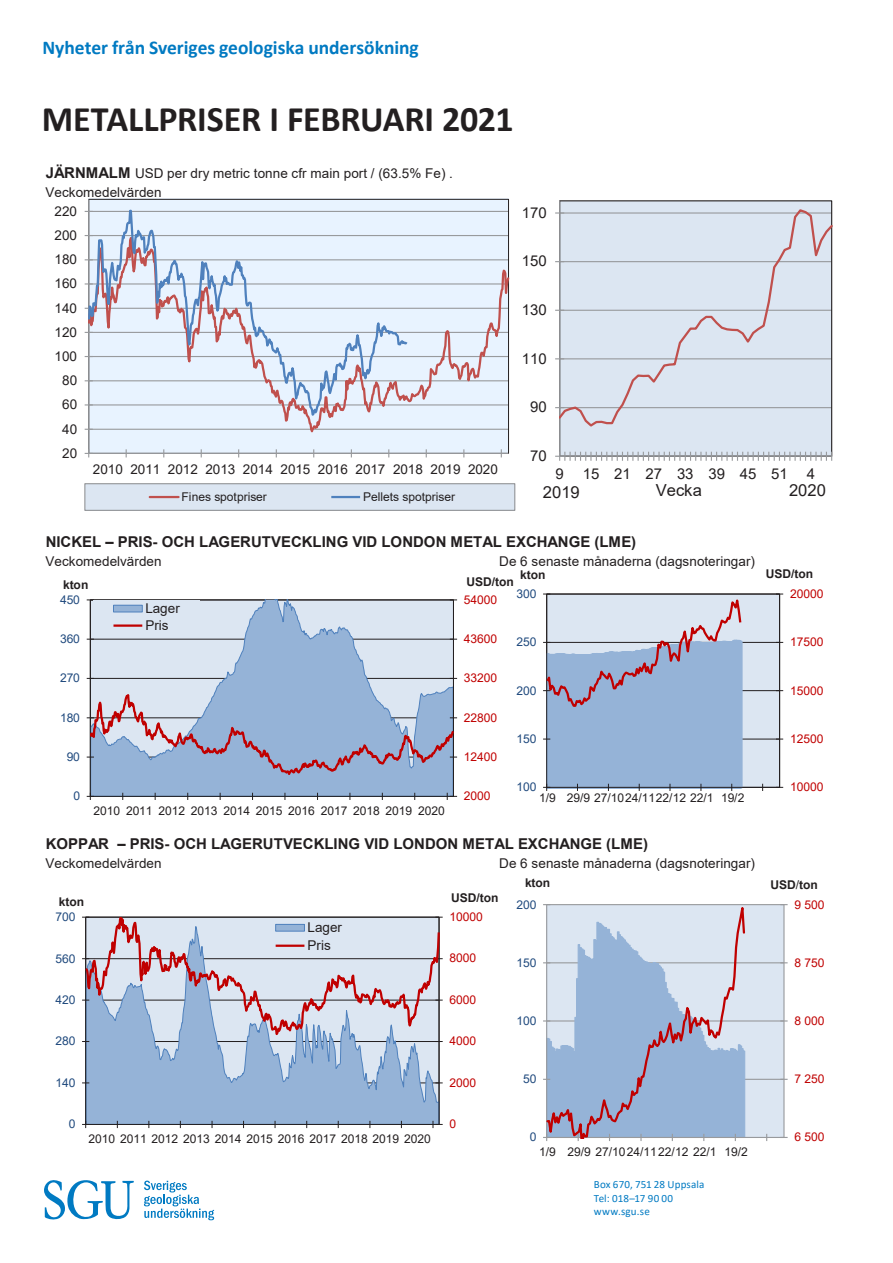
<style>
.page{position:relative;width:893px;height:1263px;background:#fff}
.page>*{position:absolute;margin:0;border:0;box-sizing:border-box;transform-origin:0 0}
.brödtext_första{font:700 36px "Calibri";letter-spacing:-.005em;color:#231f20}
.t1{font:700 19.5px "Calibri";color:#007ac2}
.t2{font:16.65px "Arial";color:#231f20}
.t3{font:16.5px "Arial";color:#231f20}
.t4{font:700 15px "Arial";color:#231f20}
.t5{font:15px "Arial";color:#231f20}
.t6{font:13.5px/19px "Arial";letter-spacing:.005em;color:#231f20}
.t7{font:12px "Arial";letter-spacing:-.005em;color:#231f20}
.t8{font:12px "Arial";letter-spacing:-.005em;color:#c00000}
.t9{font:12px "Arial";letter-spacing:-.005em;color:#1f497d}
.t10{font:700 12px "Arial";letter-spacing:-.005em;color:#231f20}
.t11{font:11.1px/13.2px "Calibri";letter-spacing:.01em;color:#007ac2}
.s1{font-weight:700;font-size:15px}
.s2{font-weight:400}
</style>
<div class="page">
<svg style="left:44px;top:1180px;width:90px;height:40px"></svg>
<svg style="left:144px;top:1180px;width:70px;height:40px"></svg>
<div style="left:547px;top:905px;width:237px;height:232px;background:#dce6f2"></div>
<hr style="left:547px;top:1079px;width:237px;height:1px;background:#989a9d">
<hr style="left:547px;top:1020px;width:237px;height:1px;background:#989a9d">
<hr style="left:547px;top:962px;width:237px;height:1px;background:#989a9d">
<hr style="left:547px;top:904px;width:237px;height:1px;background:#989a9d">
<hr style="left:783px;top:905px;width:1px;height:232px;background:#989a9d">
<hr style="left:546px;top:905px;width:1px;height:232px;background:#989a9d">
<hr style="left:547px;top:1137px;width:237px;height:1px;background:#989a9d">
<svg style="left:543px;top:921px;width:193px;height:220px"></svg>
<svg style="left:547px;top:905px;width:199px;height:233px"></svg>
<hr style="left:88px;top:199px;width:1px;height:254px;background:#989a9d">
<svg style="left:85px;top:452px;width:5px;height:5px"></svg>
<svg style="left:89px;top:209px;width:421px;height:245px;background:#dce4f0"></svg>
<div style="left:85px;top:484px;width:430px;height:26px;background:#dce6f2"></div>
<div style="left:84px;top:483px;width:431px;height:28px;border:1px solid #939598"></div>
<hr style="left:150px;top:496px;width:29px;height:2px;background:#c0504d">
<hr style="left:331px;top:496px;width:29px;height:2px;background:#4f81bd">
<svg style="left:91px;top:600px;width:362px;height:196px;background:#b9cbe1"></svg>
<hr style="left:453px;top:600px;width:1px;height:196px;background:#231f20">
<hr style="left:90px;top:600px;width:1px;height:196px;background:#231f20">
<hr style="left:90px;top:796px;width:363px;height:1px;background:#231f20">
<svg style="left:87px;top:793px;width:7px;height:7px"></svg>
<svg style="left:447px;top:793px;width:10px;height:7px"></svg>
<svg style="left:87px;top:685px;width:370px;height:95px;background:#a6b2cf"></svg>
<div style="left:93px;top:600px;width:107px;height:34px;background:#dce6f2"></div>
<div style="left:113px;top:605px;width:29px;height:7px;background:#95b3d7"></div>
<div style="left:113px;top:605px;width:29px;height:7px;border:1px solid #4f81bd"></div>
<hr style="left:113px;top:624px;width:29px;height:3px;background:#c00000">
<div style="left:547px;top:594px;width:233px;height:193px;background:#dce6f2"></div>
<hr style="left:547px;top:739px;width:233px;height:1px;background:#231f20">
<hr style="left:547px;top:690px;width:233px;height:1px;background:#231f20">
<hr style="left:547px;top:642px;width:233px;height:1px;background:#231f20">
<hr style="left:779px;top:594px;width:1px;height:193px;background:#231f20">
<hr style="left:547px;top:787px;width:233px;height:1px;background:#231f20">
<svg style="left:543px;top:594px;width:201px;height:197px"></svg>
<div style="left:560px;top:201px;width:272px;height:255px;background:#dce6f2"></div>
<hr style="left:559px;top:201px;width:1px;height:255px;background:#989a9d">
<svg style="left:555px;top:452px;width:277px;height:9px"></svg>
<svg style="left:560px;top:208px;width:273px;height:220px"></svg>
<svg style="left:86px;top:1042px;width:353px;height:82px;background:#9ab6d8"></svg>
<hr style="left:439px;top:917px;width:1px;height:207px;background:#231f20">
<hr style="left:85px;top:917px;width:1px;height:207px;background:#231f20">
<hr style="left:86px;top:1124px;width:353px;height:1px;background:#231f20">
<svg style="left:82px;top:1121px;width:7px;height:7px"></svg>
<svg style="left:433px;top:1121px;width:10px;height:7px"></svg>
<svg style="left:82px;top:917px;width:361px;height:125px;background:#c8c7d6"></svg>
<div style="left:256px;top:919px;width:104px;height:36px;background:#dce6f2"></div>
<div style="left:276px;top:924px;width:28px;height:7px;background:#95b3d7"></div>
<div style="left:275px;top:924px;width:30px;height:7px;border:1px solid #4f81bd"></div>
<hr style="left:276px;top:944px;width:28px;height:3px;background:#c00000">
<h2 class="t1" style="left:43px;top:33px;width:378px">Nyheter från Sveriges geologiska undersökning</h2>
<p class="brödtext_första" style="left:42px;top:94px;width:473px">METALLPRISER I FEBRUARI 2021</p>
<p class="t6" style="left:46px;top:163px;width:409px"><span class="s1">JÄRNMALM</span> USD per dry metric tonne cfr main port / (63.5% Fe) .<br>Veckomedelvärden</p>
<p class="t6" style="left:55px;top:201px;width:24px">220</p>
<p class="t6" style="left:55px;top:226px;width:24px">200</p>
<p class="t6" style="left:55px;top:250px;width:24px">180</p>
<p class="t6" style="left:55px;top:274px;width:24px">160</p>
<p class="t6" style="left:55px;top:298px;width:24px">140</p>
<p class="t6" style="left:55px;top:322px;width:24px">120</p>
<p class="t6" style="left:55px;top:347px;width:24px">100</p>
<p class="t6" style="left:62px;top:371px;width:17px">80</p>
<p class="t6" style="left:62px;top:395px;width:17px">60</p>
<p class="t6" style="left:62px;top:419px;width:17px">40</p>
<p class="t6" style="left:62px;top:443px;width:17px">20</p>
<p class="t6" style="left:93px;top:459px;width:407px">2010 2011 2012 2013 2014 2015 2016 2017 2018 2019 2020</p>
<p class="t7" style="left:182px;top:488px;width:87px">Fines spotpriser</p>
<p class="t7" style="left:363px;top:488px;width:93px">Pellets spotpriser</p>
<p class="t5" style="left:522px;top:202px;width:27px">170</p>
<p class="t5" style="left:522px;top:251px;width:27px">150</p>
<p class="t5" style="left:522px;top:299px;width:27px">130</p>
<p class="t5" style="left:522px;top:348px;width:27px">110</p>
<p class="t5" style="left:530px;top:397px;width:18px">90</p>
<p class="t5" style="left:530px;top:445px;width:18px">70</p>
<p class="t5" style="left:556px;top:463px;width:10px">9</p>
<p class="t5" style="left:583px;top:463px;width:206px">15 21 27 33 39 45 51</p>
<p class="t5" style="left:807px;top:463px;width:10px">4</p>
<p class="t2" style="left:543px;top:481px;width:38px">2019</p>
<p class="t3" style="left:656px;top:479px;width:48px">Vecka</p>
<p class="t3" style="left:789px;top:479px;width:38px">2020</p>
<p class="t4" style="left:46px;top:532px;width:592px">NICKEL ‒ PRIS- OCH LAGERUTVECKLING VID LONDON METAL EXCHANGE (LME)</p>
<p class="t6" style="left:46px;top:552px;width:118px">Veckomedelvärden</p>
<p class="t6" style="left:499px;top:552px;width:257px">De 6 senaste månaderna (dagsnoteringar)</p>
<p class="t10" style="left:520px;top:566px;width:27px">kton</p>
<p class="t10" style="left:766px;top:565px;width:49px">USD/ton</p>
<p class="t10" style="left:63px;top:576px;width:27px">kton</p>
<p class="t10" style="left:466px;top:573px;width:49px">USD/ton</p>
<p class="t8" style="left:790px;top:585px;width:35px">20000</p>
<p class="t9" style="left:516px;top:585px;width:22px">300</p>
<p class="t8" style="left:464px;top:591px;width:35px">54000</p>
<p class="t9" style="left:60px;top:591px;width:22px">450</p>
<p class="t6" style="left:145px;top:600px;width:36px;line-height:17px">Lager<br>Pris</p>
<p class="t9" style="left:60px;top:630px;width:22px">360</p>
<p class="t8" style="left:464px;top:630px;width:35px">43600</p>
<p class="t9" style="left:516px;top:634px;width:22px">250</p>
<p class="t9" style="left:60px;top:670px;width:22px">270</p>
<p class="t8" style="left:464px;top:670px;width:35px">33200</p>
<p class="t9" style="left:516px;top:682px;width:22px">200</p>
<p class="t9" style="left:60px;top:709px;width:22px">180</p>
<p class="t8" style="left:464px;top:709px;width:35px">22800</p>
<p class="t9" style="left:516px;top:730px;width:22px">150</p>
<p class="t9" style="left:67px;top:748px;width:15px">90</p>
<p class="t8" style="left:464px;top:748px;width:35px">12400</p>
<p class="t9" style="left:73px;top:788px;width:8px">0</p>
<p class="t8" style="left:464px;top:788px;width:28px">2000</p>
<p class="t9" style="left:516px;top:779px;width:22px">100</p>
<p class="t7" style="left:539px;top:789px;width:207px">1/9 29/9 27/1024/1122/12 22/1 19/2</p>
<p class="t7" style="left:94px;top:802px;width:353px">2010 2011 2012 2013 2014 2015 2016 2017 2018 2019 2020</p>
<p class="t4" style="left:46px;top:833px;width:604px">KOPPAR ‒ PRIS- OCH LAGERUTVECKLING VID LONDON METAL EXCHANGE (LME)</p>
<p class="t6" style="left:46px;top:854px;width:118px">Veckomedelvärden</p>
<p class="t6" style="left:499px;top:854px;width:257px">De 6 senaste månaderna (dagsnoteringar)</p>
<p class="t8" style="left:790px;top:634px;width:35px">17500</p>
<p class="t8" style="left:790px;top:682px;width:35px">15000</p>
<p class="t8" style="left:790px;top:730px;width:35px">12500</p>
<p class="t8" style="left:790px;top:779px;width:35px">10000</p>
<p class="t10" style="left:59px;top:893px;width:27px">kton</p>
<p class="t10" style="left:451px;top:889px;width:49px">USD/ton</p>
<p class="t9" style="left:55px;top:908px;width:22px">700</p>
<p class="t6" style="left:308px;top:918px;width:36px;line-height:18px">Lager<br>Pris</p>
<p class="t8" style="left:449px;top:908px;width:35px">10000</p>
<p class="t9" style="left:55px;top:950px;width:22px">560</p>
<p class="t8" style="left:449px;top:950px;width:28px">8000</p>
<p class="t9" style="left:55px;top:991px;width:22px">420</p>
<p class="t8" style="left:449px;top:991px;width:28px">6000</p>
<p class="t9" style="left:55px;top:1033px;width:22px">280</p>
<p class="t8" style="left:449px;top:1033px;width:28px">4000</p>
<p class="t9" style="left:55px;top:1074px;width:22px">140</p>
<p class="t8" style="left:449px;top:1074px;width:28px">2000</p>
<p class="t9" style="left:69px;top:1116px;width:8px">0</p>
<p class="t8" style="left:449px;top:1116px;width:8px">0</p>
<p class="t7" style="left:88px;top:1130px;width:344px">2010 2011 2012 2013 2014 2015 2016 2017 2018 2019 2020</p>
<p class="t10" style="left:525px;top:874px;width:27px">kton</p>
<p class="t10" style="left:770px;top:876px;width:49px">USD<span class="s2">/</span>ton</p>
<p class="t9" style="left:516px;top:896px;width:22px">200</p>
<p class="t8" style="left:794px;top:896px;width:32px">9 500</p>
<p class="t9" style="left:516px;top:954px;width:22px">150</p>
<p class="t8" style="left:794px;top:954px;width:32px">8 750</p>
<p class="t9" style="left:516px;top:1012px;width:22px">100</p>
<p class="t8" style="left:794px;top:1012px;width:32px">8 000</p>
<p class="t9" style="left:523px;top:1071px;width:15px">50</p>
<p class="t8" style="left:794px;top:1071px;width:32px">7 250</p>
<p class="t9" style="left:530px;top:1129px;width:8px">0</p>
<p class="t8" style="left:794px;top:1129px;width:32px">6 500</p>
<p class="t7" style="left:539px;top:1143px;width:210px">1/9 29/9 27/1024/1122/12 22/1 19/2</p>
<p class="t11" style="left:594px;top:1178px;width:112px">Box 670, 751 28 Uppsala<br>Tel: 018–17 90 00 www.sgu.se</p>
</div>
